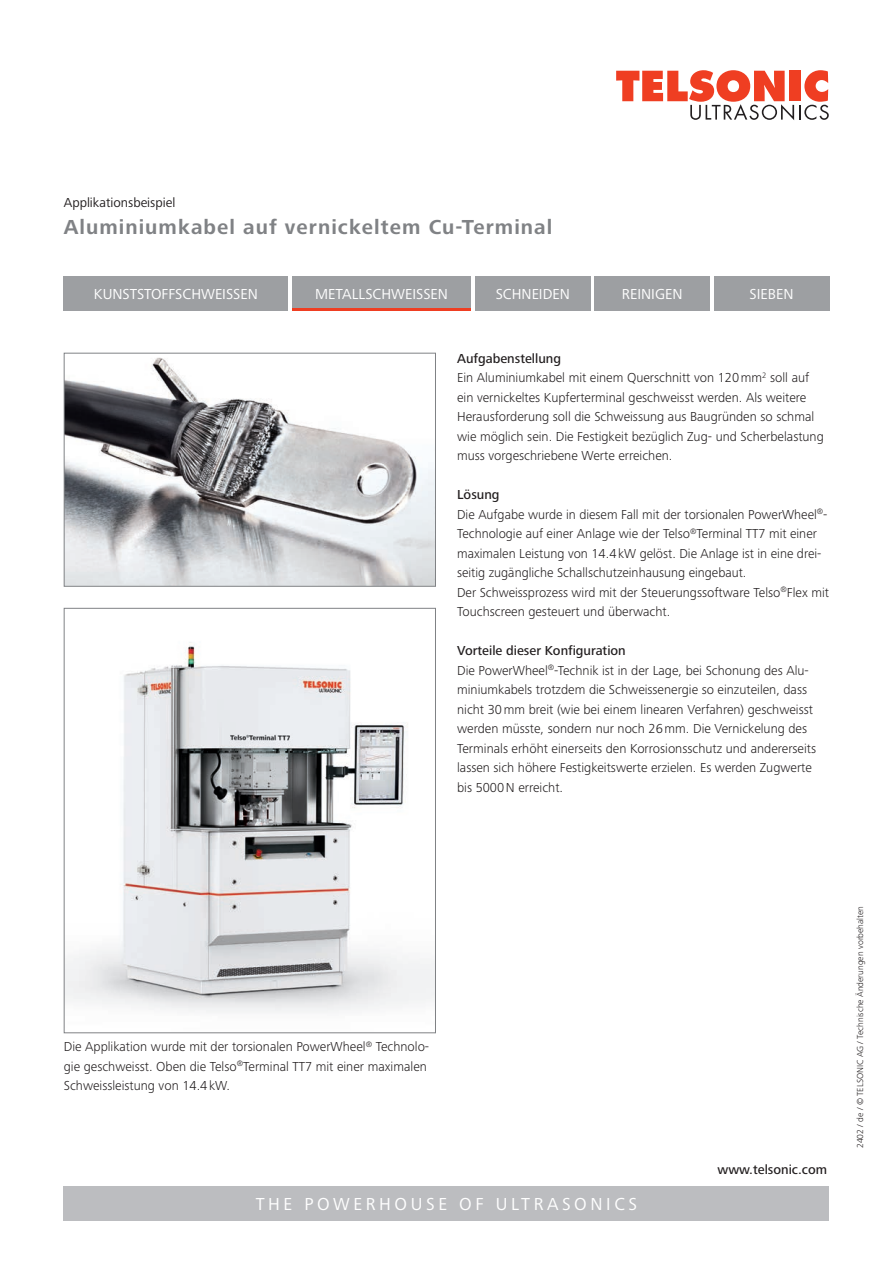
<style>
.page{position:relative;width:893px;height:1263px;background:#fff}
.page>*{position:absolute;margin:0;border:0;box-sizing:border-box;transform-origin:0 0}
.Haupttitel_grau{font:700 21px "Frutiger Next LTW1 G";letter-spacing:.05em;color:#808285}
.t1{font:18px "Frutiger Next LTW1 G";letter-spacing:.2em;color:#fff}
.Portfoliotitel{font:15px "Frutiger Next LTW1 G";color:#fff}
.Lauftext_9_13pt{font:300 13.5px/19.5px "Frutiger Next LTW1 G";color:#231f20}
.Lauftext_9_13pt__medium{font:500 13.5px "Frutiger Next LTW1 G";color:#231f20}
.Subtitel_schwarz{font:13.5px "Frutiger Next LTW1 G";color:#231f20}
.Version_6_7pt{font:300 9px "Frutiger Next LTW1 G";color:#231f20}
</style>
<div class="page">
<div style="left:64px;top:276px;width:224px;height:34px;background:#9d9fa2"></div>
<div style="left:292px;top:276px;width:179px;height:34px;background:#9d9fa2"></div>
<div style="left:475px;top:276px;width:115px;height:34px;background:#9d9fa2"></div>
<div style="left:595px;top:276px;width:115px;height:34px;background:#9d9fa2"></div>
<div style="left:714px;top:276px;width:115px;height:34px;background:#9d9fa2"></div>
<hr style="left:292px;top:308px;width:179px;height:2px;background:#ef3e22">
<svg style="left:616px;top:70px;width:213px;height:50px"></svg>
<div style="left:64px;top:1186px;width:765px;height:34px;background:#bcbdc0"></div>
<svg style="left:63px;top:352px;width:373px;height:235px"></svg>
<svg style="left:63px;top:607px;width:373px;height:426px"></svg>
<p class="Subtitel_schwarz" style="left:64px;top:195px;width:113px">Applikationsbeispiel</p>
<p class="Haupttitel_grau" style="left:64px;top:215px;width:490px">Aluminiumkabel auf vernickeltem Cu-Terminal</p>
<p class="Portfoliotitel" style="left:94px;top:285px;width:166px">KUNSTSTOFFSCHWEISSEN</p>
<p class="Portfoliotitel" style="left:315px;top:285px;width:134px">METALLSCHWEISSEN</p>
<p class="Portfoliotitel" style="left:496px;top:285px;width:76px">SCHNEIDEN</p>
<p class="Portfoliotitel" style="left:622px;top:285px;width:62px">REINIGEN</p>
<p class="Portfoliotitel" style="left:750px;top:285px;width:45px">SIEBEN</p>
<p class="Lauftext_9_13pt__medium" style="left:457px;top:350px;width:105px">Aufgabenstellung</p>
<p class="Lauftext_9_13pt" style="left:457px;top:368px;width:368px">Ein Aluminiumkabel mit einem Querschnitt von 120mm<sup>2</sup> soll auf ein vernickeltes Kupferterminal geschweisst werden. Als weitere Herausforderung soll die Schweissung aus Baugründen so schmal wie möglich sein. Die Festigkeit bezüglich Zug- und Scherbelastung muss vorgeschriebene Werte erreichen.</p>
<p class="Lauftext_9_13pt__medium" style="left:457px;top:487px;width:44px">Lösung</p>
<p class="Lauftext_9_13pt" style="left:457px;top:504px;width:373px">Die Aufgabe wurde in diesem Fall mit der torsionalen PowerWheel<sup>®</sup>- Technologie auf einer Anlage wie der Telso<sup>®</sup>Terminal TT7 mit einer maximalen Leistung von 14.4kW gelöst. Die Anlage ist in eine drei&shy;seitig zugängliche Schallschutzeinhausung eingebaut.<br>Der Schweissprozess wird mit der Steuerungssoftware Telso<sup>®</sup>Flex mit Touchscreen gesteuert und überwacht.</p>
<p class="Lauftext_9_13pt__medium" style="left:457px;top:643px;width:170px">Vorteile dieser Konfiguration</p>
<p class="Lauftext_9_13pt" style="left:457px;top:660px;width:360px">Die PowerWheel<sup>®</sup>-Technik ist in der Lage, bei Schonung des Alu&shy;miniumkabels trotzdem die Schweissenergie so einzuteilen, dass nicht 30mm breit (wie bei einem linearen Verfahren) geschweisst werden müsste, sondern nur noch 26mm. Die Vernickelung des Terminals erhöht einerseits den Korrosionsschutz und andererseits lassen sich höhere Festigkeitswerte erzielen. Es werden Zugwerte bis 5000N erreicht.</p>
<p class="Lauftext_9_13pt" style="left:64px;top:1037px;width:367px">Die Applikation wurde mit der torsionalen PowerWheel<sup>®</sup> Technolo&shy;gie geschweisst. Oben die Telso<sup>®</sup>Terminal TT7 mit einer maximalen<br>Schweissleistung von 14.4kW.</p>
<h2 class="t1" style="left:256px;top:1194px;width:383px">THE POWERHOUSE OF ULTRASONICS</h2>
<p class="Lauftext_9_13pt__medium" style="left:717px;top:1161px;width:111px">www.telsonic.com</p>
<p class="Version_6_7pt" style="left:855px;top:1148px;width:244px;rotate:-90deg">2402 / de / © TELSONIC AG / Technische Änderungen vorbehalten</p>
</div>
